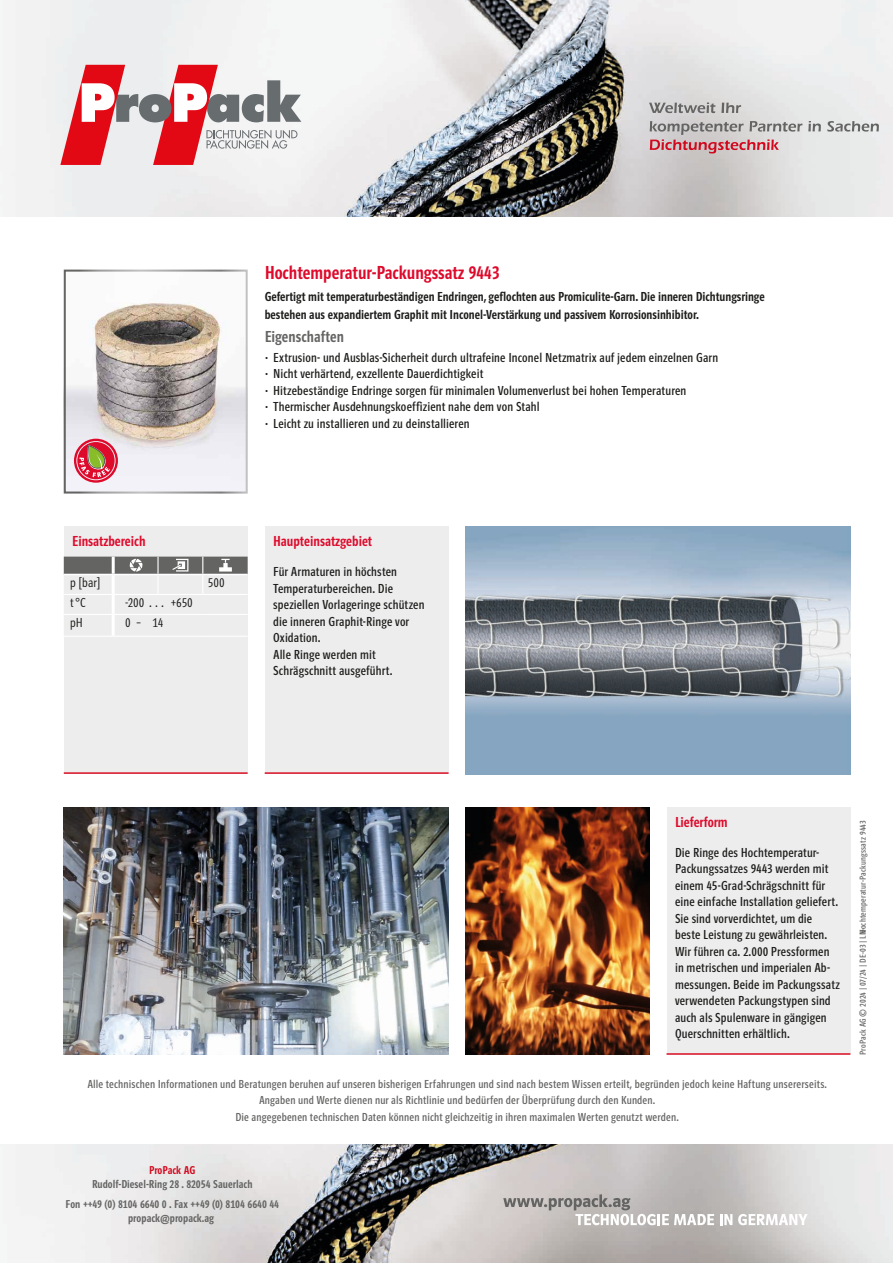
<style>
.page{position:relative;width:893px;height:1263px;background:#fff}
.page>*{position:absolute;margin:0;border:0;box-sizing:border-box;transform-origin:0 0}
.t1{font:19.5px "Polo Eng R Krftg";color:#de0a2c}
.t2{font:16.5px "Polo Eng R Krftg";letter-spacing:.005em;color:#646463}
.t3{font:15px "Polo Eng R Krftg";color:#de0a2c}
.t4{font:13.5px/16.5px "Polo Eng R Buch";letter-spacing:.01em;color:#1d1d1b}
.t5{font:13.5px/18px "Polo Eng R Krftg";color:#1d1d1b}
.t6{font:13.5px/20px "Polo Eng R Leicht";letter-spacing:.01em;color:#1d1d1b}
.t7{font:12px/16.5px "Polo Eng R Buch";letter-spacing:.015em;color:#646463;text-align:center}
.t8{font:11.85px/20.5px "Polo Eng R Krftg";letter-spacing:.005em;color:#646463;text-align:center}
.t9{font:11.85px "Polo Eng R Krftg";letter-spacing:.005em;color:#d2091e}
.t10{font:9px "Polo Eng R Buch";letter-spacing:.025em;color:#646463}
.s1{font-family:"Helvetica Neue";font-weight:500}
</style>
<div class="page">
<div style="left:64px;top:527px;width:184px;height:245px;background:#ededed"></div>
<div style="left:265px;top:527px;width:184px;height:245px;background:#ededed"></div>
<div style="left:666px;top:807px;width:184px;height:246px;background:#ededed"></div>
<hr style="left:64px;top:772px;width:184px;height:2px;background:#d2091e">
<hr style="left:666px;top:1053px;width:184px;height:2px;background:#d2091e">
<hr style="left:265px;top:772px;width:184px;height:2px;background:#d2091e">
<hr style="left:64px;top:636px;width:49px;height:1px;background:#fff">
<hr style="left:113px;top:636px;width:45px;height:1px;background:#fff">
<hr style="left:158px;top:636px;width:45px;height:1px;background:#fff">
<hr style="left:203px;top:636px;width:45px;height:1px;background:#fff">
<svg style="left:64px;top:557px;width:184px;height:79px"></svg>
<img style="left:0;top:0;width:893px;height:217px">
<svg style="left:60px;top:65px;width:241px;height:100px"></svg>
<svg style="left:649px;top:103px;width:66px;height:10px"></svg>
<svg style="left:721px;top:103px;width:20px;height:10px"></svg>
<svg style="left:808px;top:121px;width:13px;height:10px"></svg>
<svg style="left:827px;top:121px;width:52px;height:11px"></svg>
<svg style="left:650px;top:121px;width:152px;height:32px"></svg>
<img style="left:0;top:1144px;width:893px;height:119px">
<svg style="left:503px;top:1194px;width:211px;height:31px"></svg>
<svg style="left:720px;top:1214px;width:12px;height:11px"></svg>
<svg style="left:738px;top:1214px;width:70px;height:11px"></svg>
<img style="left:64px;top:807px;width:385px;height:248px">
<img style="left:466px;top:527px;width:384px;height:248px">
<img style="left:466px;top:807px;width:183px;height:248px">
<img style="left:67px;top:302px;width:178px;height:188px">
<div style="left:64px;top:270px;width:184px;height:223px;border:2px solid #fff"></div>
<svg style="left:74px;top:439px;width:44px;height:44px"></svg>
<h1 class="t1" style="left:265px;top:263px;width:236px">Hochtemperatur-Packungssatz 9443</h1>
<p class="t5" style="left:265px;top:288px;width:502px">Gefertigt mit temperaturbeständigen Endringen, geflochten aus Promiculite-Garn. Die inneren Dichtungsringe bestehen aus expandiertem Graphit mit Inconel-Verstärkung und passivem Korrosionsinhibitor.</p>
<p class="t2" style="left:265px;top:328px;width:81px">Eigenschaften</p>
<p class="t4" style="left:265px;top:349px;width:455px"><span class="s1">∙</span> Extrusion- und Ausblas-Sicherheit durch ultrafeine Inconel Netzmatrix auf jedem einzelnen Garn <span class="s1">∙</span> Nicht verhärtend, exzellente Dauerdichtigkeit<br><span class="s1">∙</span> Hitzebeständige Endringe sorgen für minimalen Volumenverlust bei hohen Temperaturen<br><span class="s1">∙</span> Thermischer Ausdehnungskoeffizient nahe dem von Stahl<br><span class="s1">∙</span> Leicht zu installieren und zu deinstallieren</p>
<p class="t3" style="left:72px;top:534px;width:75px">Einsatzbereich</p>
<p class="t3" style="left:273px;top:534px;width:100px">Haupteinsatzgebiet</p>
<p class="t6" style="left:70px;top:572px;width:31px">p [bar] t°C</p>
<p class="t6" style="left:125px;top:593px;width:69px">-200 … +650</p>
<p class="t6" style="left:70px;top:612px;width:14px">pH</p>
<p class="t6" style="left:125px;top:612px;width:17px">0 –</p>
<p class="t6" style="left:153px;top:612px;width:12px">14</p>
<p class="t6" style="left:208px;top:573px;width:18px">500</p>
<p class="t4" style="left:273px;top:564px;width:153px">Für Armaturen in höchsten<br>Temperaturbereichen. Die speziellen Vorlageringe schützen die inneren Graphit-Ringe vor<br>Oxidation.<br>Alle Ringe werden mit<br>Schrägschnitt ausgeführt.</p>
<p class="t3" style="left:675px;top:814px;width:54px">Lieferform</p>
<p class="t4" style="left:675px;top:844px;width:166px">Die Ringe des Hochtemperatur-<br>Packungssatzes 9443 werden mit einem 45-Grad-Schrägschnitt für eine einfache Installation geliefert.<br>Sie sind vorverdichtet, um die beste Leistung zu gewährleisten.<br>Wir führen ca. 2.000 Pressformen in metrischen und imperialen Ab&shy;messungen. Beide im Packungssatz verwendeten Packungstypen sind auch als Spulenware in gängigen<br>Querschnitten erhältlich.</p>
<p class="t7" style="left:87px;top:1076px;width:741px">Alle technischen Informationen und Beratungen beruhen auf unseren bisherigen Erfahrungen und sind nach bestem Wissen erteilt, begründen jedoch keine Haftung unsererseits.<br>Angaben und Werte dienen nur als Richtlinie und bedürfen der Überprüfung durch den Kunden.<br>Die angegebenen technischen Daten können nicht gleichzeitig in ihren maximalen Werten genutzt werden.</p>
<p class="t9" style="left:149px;top:1163px;width:48px">ProPack AG</p>
<p class="t8" style="left:66px;top:1174px;width:215px">Rudolf-Diesel-Ring 28 . 82054 Sauerlach<br>Fon ++49 (0) 8104 6640 0 . Fax ++49 (0) 8104 6640 44</p>
<p class="t8" style="left:128px;top:1208px;width:87px">propack@propack.ag</p>
<p class="t10" style="left:858px;top:934px;width:116px;rotate:-90deg">Hochtemperatur-Packungssatz 9443</p>
<p class="t10" style="left:858px;top:1055px;width:128px;rotate:-90deg">ProPack AG © 2024 | 07/24 | DE-03 | LN-</p>
</div>
